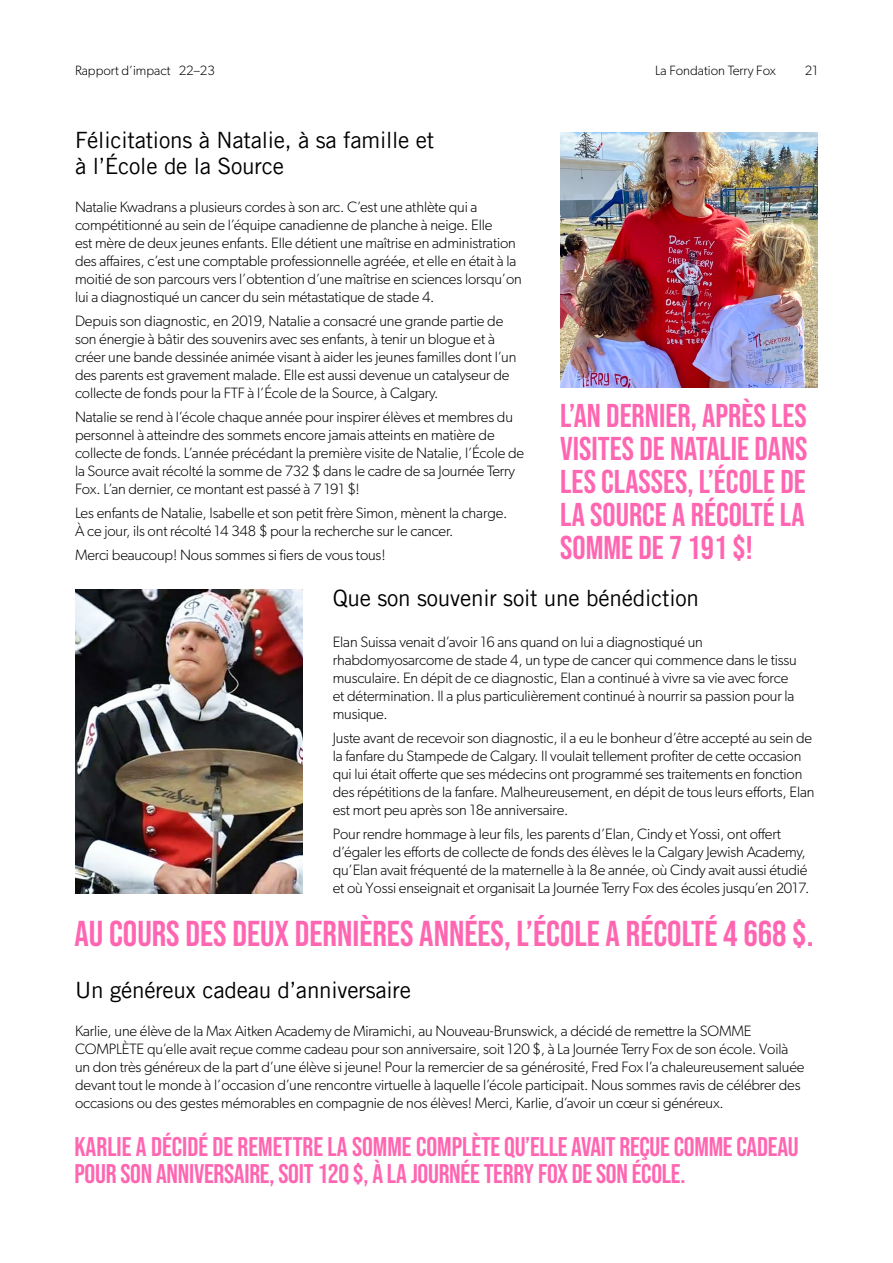
<style>
.page{position:relative;width:893px;height:1263px;background:#fff}
.page>*{position:absolute;margin:0;border:0;box-sizing:border-box;transform-origin:0 0}
.t1{font:36px "Bebas Neue";color:#ff66b2}
.t2{font:33px/33px "Bebas Neue";color:#ff66b2;text-align:justify}
.t3{font:27px/27px "Bebas Neue";letter-spacing:-.01em;color:#ff66b2}
.t4{font:22.5px/25.5px "Trade Gothic LT Pro";letter-spacing:-.01em;color:#000}
.t5{font:300 15px/18px "Gibson";letter-spacing:-.01em;color:#000}
.t6{font:300 13.5px "Gibson";color:#000}
</style>
<div class="page">
<img style="left:75px;top:589px;width:228px;height:304px">
<img style="left:560px;top:132px;width:258px;height:256px">
<p class="t6" style="left:75px;top:62px;width:141px">Rapport d’impact 22–23</p>
<p class="t6" style="left:655px;top:62px;width:122px">La Fondation Terry Fox</p>
<p class="t6" style="left:805px;top:62px;width:15px">21</p>
<h3 class="t4" style="left:75px;top:127px;width:361px">Félicitations à Natalie, à sa famille et à l’École de la Source</h3>
<p class="t5" style="left:75px;top:197px;width:448px">Natalie Kwadrans a plusieurs cordes à son arc. C’est une athlète qui a compétitionné au sein de l’équipe canadienne de planche à neige. Elle<br>est mère de deux jeunes enfants. Elle détient une maîtrise en administration des affaires, c’est une comptable professionnelle agréée, et elle en était à la moitié de son parcours vers l’obtention d’une maîtrise en sciences lorsqu’on lui a diagnostiqué un cancer du sein métastatique de stade 4.</p>
<p class="t5" style="left:75px;top:311px;width:443px">Depuis son diagnostic, en 2019, Natalie a consacré une grande partie de son énergie à bâtir des souvenirs avec ses enfants, à tenir un blogue et à créer une bande dessinée animée visant à aider les jeunes familles dont l’un des parents est gravement malade. Elle est aussi devenue un catalyseur de collecte de fonds pour la FTF à l’École de la Source, à Calgary.</p>
<p class="t5" style="left:75px;top:407px;width:451px">Natalie se rend à l’école chaque année pour inspirer élèves et membres du personnel à atteindre des sommets encore jamais atteints en matière de collecte de fonds. L’année précédant la première visite de Natalie, l’École de la Source avait récolté la somme de 732 $ dans le cadre de sa Journée Terry Fox. L’an dernier, ce montant est passé à 7 191 $!</p>
<p class="t5" style="left:75px;top:503px;width:434px">Les enfants de Natalie, Isabelle et son petit frère Simon, mènent la charge.<br>À ce jour, ils ont récolté 14 348 $ pour la recherche sur le cancer.</p>
<p class="t5" style="left:75px;top:545px;width:312px">Merci beaucoup! Nous sommes si fiers de vous tous!</p>
<h2 class="t2" style="left:560px;top:399px;width:249px">L’AN DERNIER, APRÈS LES VISITES DE NATALIE DANS LES CLASSES, L’ÉCOLE DE LA SOURCE A RÉCOLTÉ LA SOMME DE 7 191 $!</h2>
<h3 class="t4" style="left:333px;top:584px;width:368px">Que son souvenir soit une bénédiction</h3>
<p class="t5" style="left:333px;top:633px;width:466px">Elan Suissa venait d’avoir 16 ans quand on lui a diagnostiqué un rhabdomyosarcome de stade 4, un type de cancer qui commence dans le tissu musculaire. En dépit de ce diagnostic, Elan a continué à vivre sa vie avec force et détermination. Il a plus particulièrement continué à nourrir sa passion pour la musique.</p>
<p class="t5" style="left:333px;top:729px;width:483px">Juste avant de recevoir son diagnostic, il a eu le bonheur d’être accepté au sein de la fanfare du Stampede de Calgary. Il voulait tellement profiter de cette occasion qui lui était offerte que ses médecins ont programmé ses traitements en fonction des répétitions de la fanfare. Malheureusement, en dépit de tous leurs efforts, Elan est mort peu après son 18e anniversaire.</p>
<p class="t5" style="left:333px;top:825px;width:478px">Pour rendre hommage à leur fils, les parents d’Elan, Cindy et Yossi, ont offert d’égaler les efforts de collecte de fonds des élèves le la Calgary Jewish Academy, qu’Elan avait fréquenté de la maternelle à la 8e année, où Cindy avait aussi étudié et où Yossi enseignait et organisait La Journée Terry Fox des écoles jusqu’en 2017.</p>
<h1 class="t1" style="left:74px;top:913px;width:740px">AU COURS DES DEUX DERNIÈRES ANNÉES, L’ÉCOLE A RÉCOLTÉ 4 668 $.</h1>
<h3 class="t4" style="left:75px;top:977px;width:337px">Un généreux cadeau d’anniversaire</h3>
<p class="t5" style="left:75px;top:1022px;width:731px">Karlie, une élève de la Max Aitken Academy de Miramichi, au Nouveau-Brunswick, a décidé de remettre la SOMME COMPLÈTE qu’elle avait reçue comme cadeau pour son anniversaire, soit 120 $, à La Journée Terry Fox de son école. Voilà un don très généreux de la part d’une élève si jeune! Pour la remercier de sa générosité, Fred Fox l’a chaleureusement saluée devant tout le monde à l’occasion d’une rencontre virtuelle à laquelle l’école participait. Nous sommes ravis de célébrer des occasions ou des gestes mémorables en compagnie de nos élèves! Merci, Karlie, d’avoir un cœur si généreux.</p>
<h3 class="t3" style="left:74px;top:1132px;width:726px">KARLIE A DÉCIDÉ DE REMETTRE LA SOMME COMPLÈTE QU’ELLE AVAIT REÇUE COMME CADEAU<br>POUR SON ANNIVERSAIRE, SOIT 120 $, À LA JOURNÉE TERRY FOX DE SON ÉCOLE.</h3>
</div>
